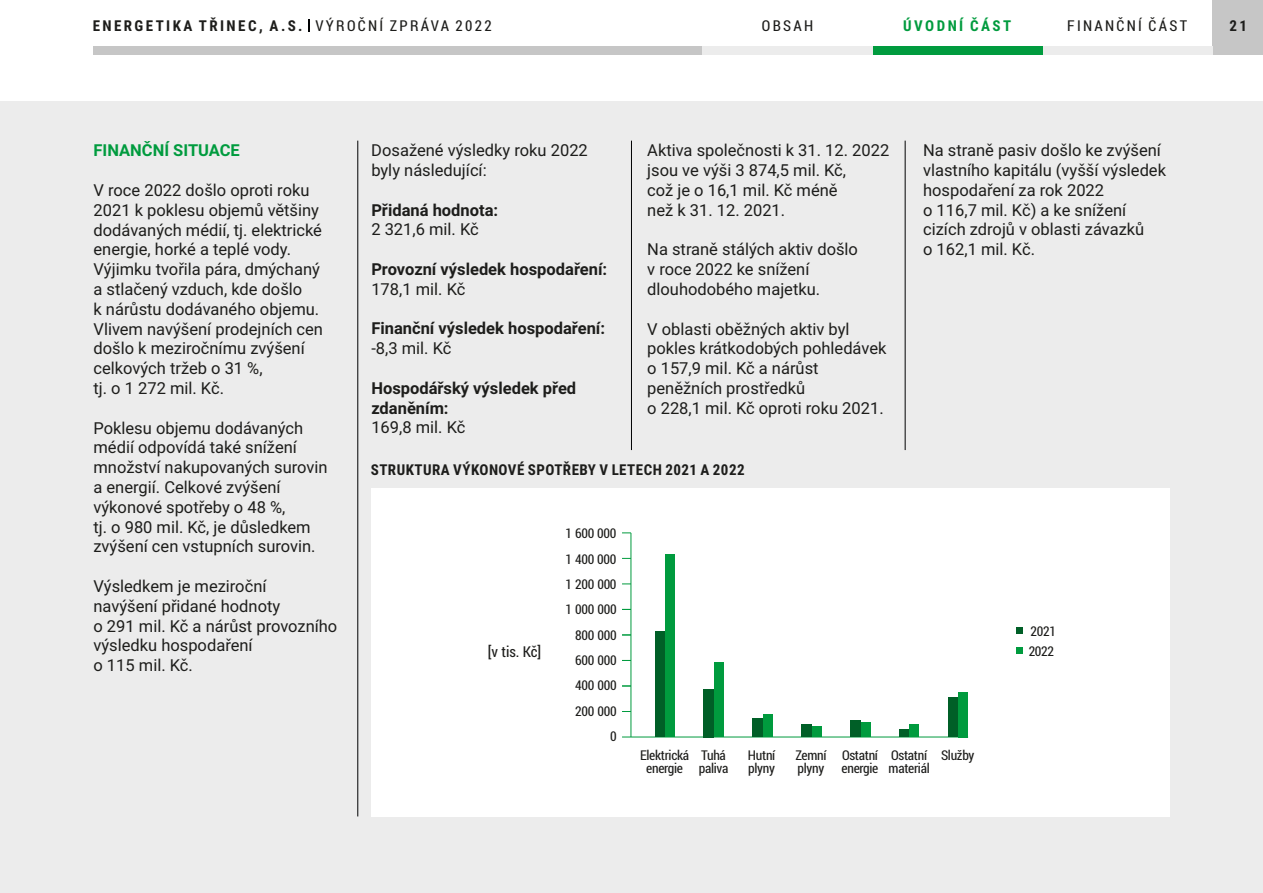
<style>
.page{position:relative;width:1263px;height:893px;background:#fff}
.page>*{position:absolute;margin:0;border:0;box-sizing:border-box;transform-origin:0 0}
.t1{font:16.5px/19.8px "Roboto";color:#1d1d1b}
.t2{font:700 16.5px/19.8px "Roboto";color:#1d1d1b}
.t3{font:700 16.5px "Roboto";color:#009b3e}
.t4{font:700 15px "Roboto Condensed";letter-spacing:.03em;color:#1d1d1b}
.t5{font:700 15px "Roboto Condensed";letter-spacing:.16em;color:#1d1d1b}
.t6{font:15px "Roboto Condensed";letter-spacing:.15em;color:#1d1d1b}
.t7{font:700 15px "Roboto Condensed";letter-spacing:.16em;color:#009b3e}
.t8{font:13.5px/25.3px "Roboto Condensed";letter-spacing:-.02em;color:#1d1d1b}
.s1{font-weight:400}
</style>
<div class="page">
<div style="left:1212px;top:0;width:51px;height:55px;background:#c6c6c6"></div>
<div style="left:0;top:102px;width:1263px;height:791px;background:#ececec"></div>
<div style="left:1042px;top:47px;width:170px;height:8px;background:#ececec"></div>
<div style="left:872px;top:47px;width:170px;height:8px;background:#009b3e"></div>
<div style="left:702px;top:47px;width:170px;height:8px;background:#ececec"></div>
<div style="left:94px;top:47px;width:608px;height:8px;background:#c6c6c6"></div>
<svg style="left:308px;top:19px;width:1px;height:13px"></svg>
<hr style="left:631px;top:141px;width:1px;height:309px;background:#010203">
<hr style="left:357px;top:141px;width:1px;height:675px;background:#010203">
<div style="left:371px;top:488px;width:798px;height:328px;background:#fff"></div>
<hr style="left:631px;top:533px;width:1px;height:204px;background:#009b3e">
<hr style="left:622px;top:737px;width:346px;height:1px;background:#009b3e">
<div style="left:655px;top:632px;width:10px;height:105px;background:#005f27"></div>
<div style="left:665px;top:555px;width:10px;height:182px;background:#009b3e"></div>
<div style="left:703px;top:689px;width:11px;height:48px;background:#005f27"></div>
<div style="left:714px;top:663px;width:10px;height:74px;background:#009b3e"></div>
<div style="left:752px;top:718px;width:11px;height:19px;background:#005f27"></div>
<div style="left:763px;top:714px;width:10px;height:23px;background:#009b3e"></div>
<div style="left:801px;top:724px;width:11px;height:13px;background:#005f27"></div>
<div style="left:812px;top:726px;width:10px;height:11px;background:#009b3e"></div>
<div style="left:850px;top:720px;width:11px;height:17px;background:#005f27"></div>
<div style="left:861px;top:723px;width:9px;height:14px;background:#009b3e"></div>
<div style="left:899px;top:729px;width:11px;height:8px;background:#005f27"></div>
<div style="left:910px;top:724px;width:9px;height:13px;background:#009b3e"></div>
<div style="left:948px;top:698px;width:10px;height:39px;background:#005f27"></div>
<div style="left:958px;top:692px;width:10px;height:45px;background:#009b3e"></div>
<div style="left:1016px;top:647px;width:7px;height:7px;background:#009b3e"></div>
<div style="left:1016px;top:627px;width:7px;height:7px;background:#005f27"></div>
<hr style="left:905px;top:141px;width:1px;height:309px;background:#010203">
<p class="t5" style="left:93px;top:20px;width:401px">ENERGETIKA TŘINEC, A.S. <span class="s1">VÝROČNÍ ZPRÁVA 2022</span></p>
<p class="t6" style="left:762px;top:15px;width:53px">OBSAH</p>
<p class="t7" style="left:903px;top:20px;width:109px">ÚVODNÍ ČÁST</p>
<p class="t6" style="left:1067px;top:15px;width:121px">FINANČNÍ ČÁST</p>
<p class="t4" style="left:1229px;top:20px;width:19px">21</p>
<p class="t3" style="left:94px;top:144px;width:148px">FINANČNÍ SITUACE</p>
<p class="t1" style="left:93px;top:182px;width:231px">V roce 2022 došlo oproti roku<br>2021 k poklesu objemů většiny dodávaných médií, tj. elektrické energie, horké a teplé vody.<br>Výjimku tvořila pára, dmýchaný a stlačený vzduch, kde došlo<br>k nárůstu dodávaného objemu.<br>Vlivem navýšení prodejních cen došlo k meziročnímu zvýšení celkových tržeb o 31 %,<br>tj. o 1 272 mil. Kč.</p>
<p class="t1" style="left:93px;top:419px;width:236px">Poklesu objemu dodávaných médií odpovídá také snížení množství nakupovaných surovin a energií. Celkové zvýšení výkonové spotřeby o 48 %,<br>tj. o 980 mil. Kč, je důsledkem zvýšení cen vstupních surovin.</p>
<p class="t1" style="left:93px;top:578px;width:245px">Výsledkem je meziroční<br>navýšení přidané hodnoty<br>o 291 mil. Kč a nárůst provozního výsledku hospodaření<br>o 115 mil. Kč.</p>
<p class="t1" style="left:371px;top:142px;width:218px">Dosažené výsledky roku 2022 byly následující:</p>
<p class="t2" style="left:371px;top:202px;width:128px">Přidaná hodnota:</p>
<p class="t1" style="left:371px;top:221px;width:109px">2 321,6 mil. Kč</p>
<p class="t2" style="left:371px;top:261px;width:237px">Provozní výsledek hospodaření:</p>
<p class="t1" style="left:371px;top:281px;width:96px">178,1 mil. Kč</p>
<p class="t2" style="left:371px;top:320px;width:235px">Finanční výsledek hospodaření:</p>
<p class="t1" style="left:371px;top:340px;width:82px">-8,3 mil. Kč</p>
<p class="t2" style="left:371px;top:380px;width:206px">Hospodářský výsledek před zdaněním:</p>
<p class="t1" style="left:371px;top:419px;width:96px">169,8 mil. Kč</p>
<p class="t1" style="left:647px;top:142px;width:244px">Aktiva společnosti k 31. 12. 2022 jsou ve výši 3 874,5 mil. Kč,<br>což je o 16,1 mil. Kč méně<br>než k 31. 12. 2021.</p>
<p class="t1" style="left:647px;top:241px;width:212px">Na straně stálých aktiv došlo v roce 2022 ke snížení dlouhodobého majetku.</p>
<p class="t1" style="left:647px;top:320px;width:241px">V oblasti oběžných aktiv byl pokles krátkodobých pohledávek o 157,9 mil. Kč a nárůst peněžních prostředků<br>o 228,1 mil. Kč oproti roku 2021.</p>
<p class="t4" style="left:371px;top:464px;width:375px">STRUKTURA VÝKONOVÉ SPOTŘEBY V LETECH 2021 A 2022</p>
<p class="t6" style="left:488px;top:641px;width:55px">[v tis. Kč]</p>
<p class="t8" style="left:566px;top:520px;width:53px;text-align:right">1 600 000<br>1 400 000<br>1 200 000<br>1 000 000<br>800 000<br>600 000<br>400 000<br>200 000<br>0</p>
<p class="t1" style="left:923px;top:142px;width:244px">Na straně pasiv došlo ke zvýšení vlastního kapitálu (vyšší výsledek hospodaření za rok 2022<br>o 116,7 mil. Kč) a ke snížení cizích zdrojů v oblasti závazků<br>o 162,1 mil. Kč.</p>
<p class="t8" style="left:1029px;top:621px;width:29px;line-height:20.1px">2021<br>2022</p>
<p class="t8" style="left:640px;top:748px;width:51px;line-height:13.2px;text-align:center">Elektrická energie</p>
<p class="t8" style="left:699px;top:748px;width:31px;line-height:13.2px">Tuhá paliva</p>
<p class="t8" style="left:748px;top:748px;width:29px;line-height:13.2px">Hutní plyny</p>
<p class="t8" style="left:795px;top:748px;width:33px;line-height:13.2px">Zemní plyny</p>
<p class="t8" style="left:842px;top:748px;width:38px;line-height:13.2px">Ostatní energie</p>
<p class="t8" style="left:888px;top:748px;width:43px;line-height:13.2px">Ostatní materiál</p>
<p class="t8" style="left:941px;top:742px;width:35px">Služby</p>
</div>
